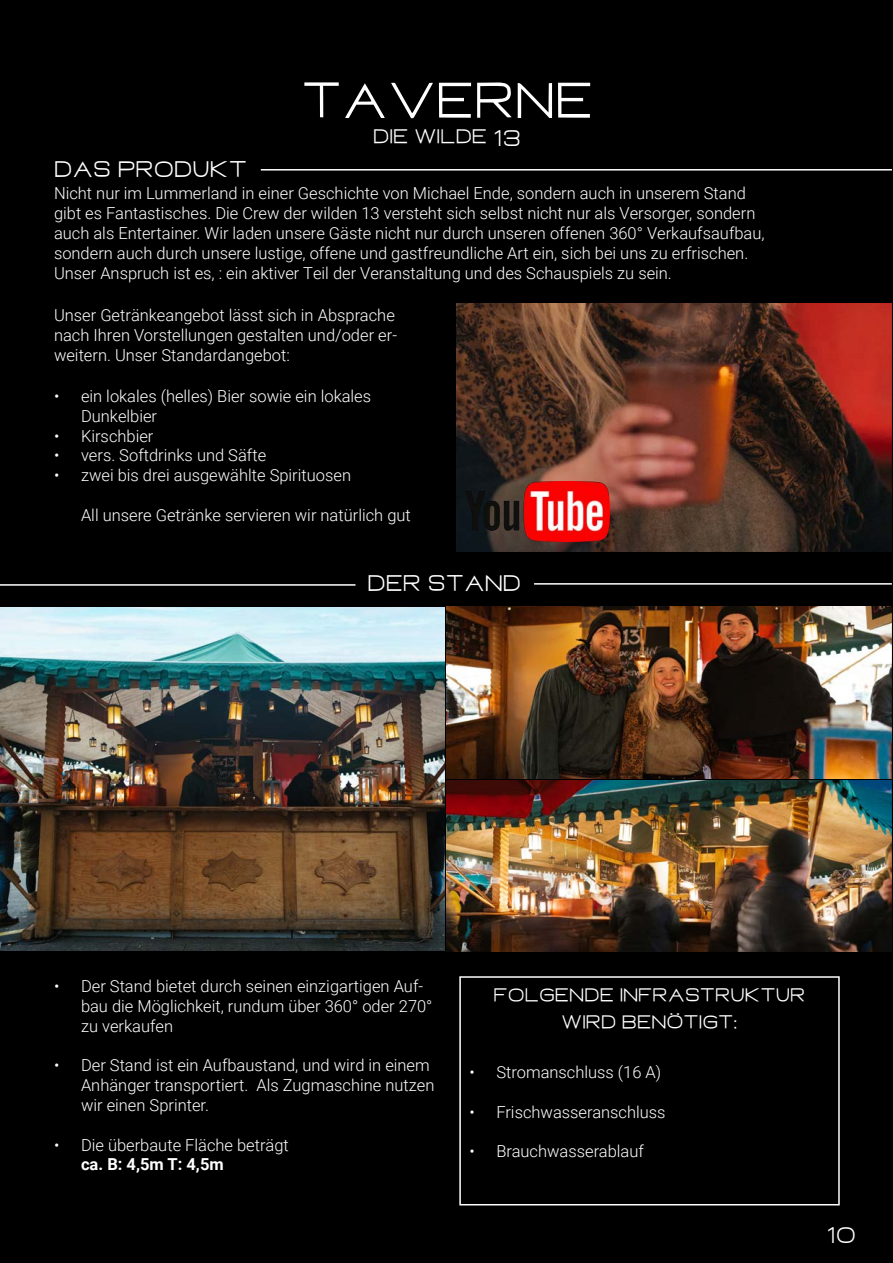
<style>
.page{position:relative;width:893px;height:1263px;background:#fff}
.page>*{position:absolute;margin:0;border:0;box-sizing:border-box;transform-origin:0 0}
.Überschrift{font:60px "Wilke Umlaute";color:#fff}
.t1{font:27px "Wilke Umlaute";color:#fff}
.t2{font:24px "Wilke Umlaute";color:#fff}
.t3{font:22.5px/27px "Wilke Umlaute";color:#fff;text-align:center}
.t4{font:500 22.5px "Neon";color:#fff}
.t5{font:300 16.5px/19.8px "Roboto";color:#fff}
.s1{font-family:"Neon";font-weight:500;font-size:22.5px}
.s2{font-weight:700}
</style>
<div class="page">
<div style="left:0;top:0;width:892px;height:1263px;background:#000"></div>
<img style="left:456px;top:304px;width:436px;height:247px">
<img style="left:0;top:608px;width:444px;height:343px">
<img style="left:446px;top:607px;width:446px;height:171px">
<img style="left:446px;top:780px;width:446px;height:172px">
<div style="left:459px;top:976px;width:381px;height:229px;border:2px solid #fff"></div>
<hr style="left:0;top:584px;width:355px;height:2px;background:#fff">
<hr style="left:534px;top:583px;width:358px;height:2px;background:#fff">
<hr style="left:261px;top:169px;width:632px;height:2px;background:#fff">
<svg style="left:892px;top:0;width:1px;height:1263px"></svg>
<img style="left:465px;top:481px;width:144px;height:60px">
<p class="Überschrift" style="left:301px;top:69px;width:294px">TAVERNE</p>
<p class="t2" style="left:373px;top:124px;width:150px">DIE WILDE <span class="s1">13</span></p>
<p class="t1" style="left:54px;top:155px;width:195px">DAS PRODUKT</p>
<p class="t5" style="left:54px;top:183px;width:712px">Nicht nur im Lummerland in einer Geschichte von Michael Ende, sondern auch in unserem Stand gibt es Fantastisches. Die Crew der wilden 13 versteht sich selbst nicht nur als Versorger, sondern auch als Entertainer. Wir laden unsere Gäste nicht nur durch unseren offenen 360° Verkaufsaufbau, sondern auch durch unsere lustige, offene und gastfreundliche Art ein, sich bei uns zu erfrischen.<br>Unser Anspruch ist es, : ein aktiver Teil der Veranstaltung und des Schauspiels zu sein.</p>
<p class="t5" style="left:54px;top:305px;width:345px">Unser Getränkeangebot lässt sich in Absprache nach Ihren Vorstellungen gestalten und/oder er&shy;weitern. Unser Standardangebot:</p>
<p class="t5" style="left:81px;top:386px;width:292px;text-indent:-27px">• ein lokales (helles) Bier sowie ein lokales<br>Dunkelbier</p>
<p class="t5" style="left:54px;top:425px;width:101px">• Kirschbier</p>
<p class="t5" style="left:54px;top:445px;width:214px">• vers. Softdrinks und Säfte</p>
<p class="t5" style="left:54px;top:465px;width:299px">• zwei bis drei ausgewählte Spirituosen</p>
<p class="t5" style="left:81px;top:504px;width:331px">All unsere Getränke servieren wir natürlich gut</p>
<p class="t1" style="left:367px;top:568px;width:153px">DER STAND</p>
<p class="t5" style="left:81px;top:976px;width:353px;text-indent:-27px">• Der Stand bietet durch seinen einzigartigen Auf&shy;bau die Möglichkeit, rundum über 360° oder 270° zu verkaufen</p>
<p class="t5" style="left:81px;top:1055px;width:355px;text-indent:-27px">• Der Stand ist ein Aufbaustand, und wird in einem<br>Anhänger transportiert. Als Zugmaschine nutzen wir einen Sprinter.</p>
<p class="t5" style="left:81px;top:1134px;width:209px;text-indent:-27px">• Die überbaute Fläche beträgt <span class="s2">ca. B: 4,5m T: 4,5m</span></p>
<p class="t3" style="left:494px;top:983px;width:313px">FOLGENDE INFRASTRUKTUR<br>WIRD BENÖTIGT:</p>
<p class="t5" style="left:469px;top:1062px;width:193px">• Stromanschluss (16 A)</p>
<p class="t5" style="left:469px;top:1101px;width:198px">• Frischwasseranschluss</p>
<p class="t5" style="left:469px;top:1141px;width:176px">• Brauchwasserablauf</p>
<p class="t4" style="left:826px;top:1221px;width:32px">10</p>
</div>
